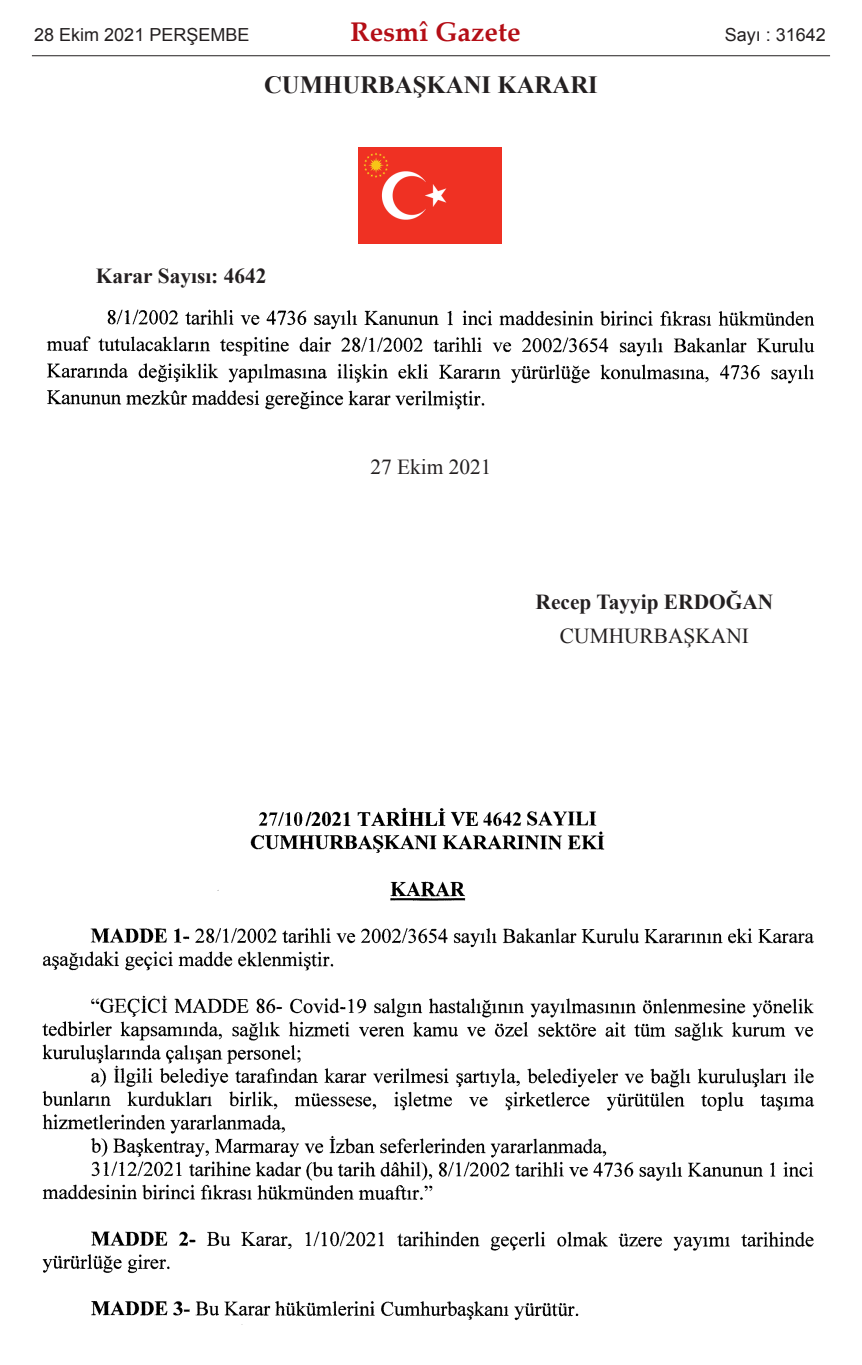
<style>
.page{position:relative;width:862px;height:1365px;background:#fff}
.page>*{position:absolute;margin:0;border:0;box-sizing:border-box;transform-origin:0 0}
.t1{font:700 27px "Palatino Linotype";color:#b40e16}
.t2{font:700 24.75px "Times New Roman";color:#231f20}
.t3{font:700 21.38px "Times New Roman";color:#231f20}
.t4{font:21.38px "Times New Roman";color:#231f20}
.t5{font:18px "Arial";color:#231f20}
</style>
<div class="page">
<img style="left:358px;top:148px;width:143px;height:95px">
<img style="left:46px;top:309px;width:769px;height:101px">
<img style="left:42px;top:808px;width:773px;height:517px">
<hr style="left:32px;top:55px;width:797px;height:1px;background:#231f20">
<p class="t5" style="left:34px;top:25px;width:217px">28 Ekim 2021 PERŞEMBE</p>
<p class="t1" style="left:350px;top:21px;width:171px">Resmî Gazete</p>
<p class="t5" style="left:724px;top:25px;width:103px">Sayı : 31642</p>
<p class="t2" style="left:264px;top:71px;width:335px">CUMHURBAŞKANI KARARI</p>
<p class="t3" style="left:96px;top:264px;width:172px">Karar Sayısı: 4642</p>
<p class="t4" style="left:370px;top:455px;width:123px">27 Ekim 2021</p>
<p class="t3" style="left:535px;top:590px;width:239px">Recep Tayyip ERDOĞAN</p>
<p class="t4" style="left:559px;top:624px;width:190px">CUMHURBAŞKANI</p>
</div>
